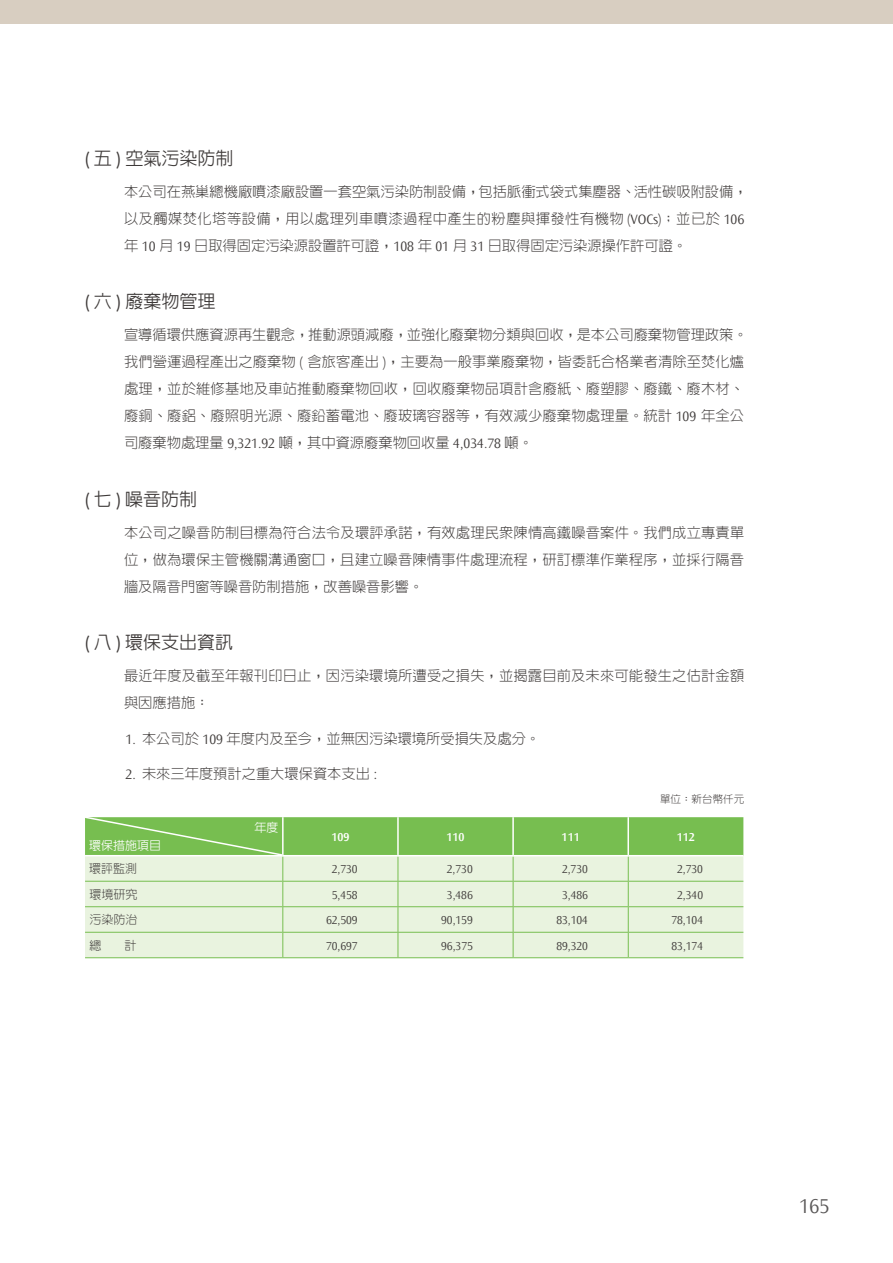
<style>
.page{position:relative;width:893px;height:1263px;background:#fff}
.page>*{position:absolute;margin:0;border:0;box-sizing:border-box;transform-origin:0 0}
.t1{font:300 21px "Ocean Sans";color:#595757}
.t2{font:500 18px "AR New Hei B5";color:#3e3a39}
.t3{font:300 14.25px/27px "AR New Hei B5";letter-spacing:.005em;color:#3e3a39}
.t4{font:300 12px "Ocean Sans";color:#3e3a39}
.t5{font:300 12px "AR New Hei B5";color:#3e3a39}
.t6{font:600 12px "Ocean Sans";color:#fff}
.t7{font:500 12px "AR New Hei B5";color:#fff}
.t8{font:300 10.5px "AR New Hei B5";color:#3e3a39}
.s1{font-family:"Ocean Sans";font-weight:600}
.s2{font-family:"Ocean Sans"}
</style>
<div class="page">
<div style="left:0;top:0;width:893px;height:23px;background:#d8cec1"></div>
<hr style="left:85px;top:957px;width:198px;height:1px;background:#77be50">
<hr style="left:283px;top:957px;width:115px;height:1px;background:#77be50">
<hr style="left:398px;top:957px;width:115px;height:1px;background:#77be50">
<hr style="left:513px;top:957px;width:115px;height:1px;background:#77be50">
<hr style="left:628px;top:957px;width:115px;height:1px;background:#77be50">
<svg style="left:85px;top:817px;width:658px;height:140px;background:#c8e3b6"></svg>
<p class="t2" style="left:85px;top:149px;width:150px"><span class="s1">(</span> 五 <span class="s1">)</span> 空氣污染防制</p>
<p class="t3" style="left:124px;top:178px;width:625px">本公司在燕巢總機廠噴漆廠設置一套空氣污染防制設備，包括脈衝式袋式集塵器、活性碳吸附設備，以及觸媒焚化塔等設備，用以處理列車噴漆過程中產生的粉塵與揮發性有機物 <span class="s2">(VOCs)</span>；並已於 <span class="s2">106</span>年 <span class="s2">10</span> 月 <span class="s2">19</span> 日取得固定污染源設置許可證，<span class="s2">108</span> 年 <span class="s2">01</span> 月 <span class="s2">31</span> 日取得固定污染源操作許可證。</p>
<p class="t2" style="left:85px;top:292px;width:132px"><span class="s1">(</span> 六 <span class="s1">)</span> 廢棄物管理</p>
<p class="t3" style="left:124px;top:321px;width:625px">宣導循環供應資源再生觀念，推動源頭減廢，並強化廢棄物分類與回收，是本公司廢棄物管理政策。我們營運過程產出之廢棄物 <span class="s2">(</span> 含旅客產出 <span class="s2">)</span>，主要為一般事業廢棄物，皆委託合格業者清除至焚化爐處理，並於維修基地及車站推動廢棄物回收，回收廢棄物品項計含廢紙、廢塑膠、廢鐵、廢木材、廢銅、廢鋁、廢照明光源、廢鉛蓄電池、廢玻璃容器等，有效減少廢棄物處理量。統計 <span class="s2">109</span> 年全公司廢棄物處理量 <span class="s2">9,321.92</span> 噸，其中資源廢棄物回收量 <span class="s2">4,034.78</span> 噸。</p>
<p class="t2" style="left:85px;top:490px;width:114px"><span class="s1">(</span> 七 <span class="s1">)</span> 噪音防制</p>
<p class="t3" style="left:124px;top:519px;width:622px;text-align:justify">本公司之噪音防制目標為符合法令及環評承諾，有效處理民眾陳情高鐵噪音案件。我們成立專責單位，做為環保主管機關溝通窗口，且建立噪音陳情事件處理流程，研訂標準作業程序，並採行隔音牆及隔音門窗等噪音防制措施，改善噪音影響。</p>
<p class="t2" style="left:85px;top:633px;width:150px"><span class="s1">(</span> 八 <span class="s1">)</span> 環保支出資訊</p>
<p class="t3" style="left:124px;top:662px;width:622px">最近年度及截至年報刊印日止，因污染環境所遭受之損失，並揭露目前及未來可能發生之估計金額與因應措施：</p>
<p class="t3" style="left:126px;top:725px;width:416px"><span class="s2">1.</span> 本公司於 <span class="s2">109</span> 年度內及至今，並無因污染環境所受損失及處分。</p>
<p class="t3" style="left:126px;top:760px;width:254px"><span class="s2">2.</span> 未來三年度預計之重大環保資本支出 <span class="s2">:</span></p>
<p class="t8" style="left:660px;top:794px;width:85px">單位：新台幣仟元</p>
<p class="t7" style="left:255px;top:821px;width:25px">年度</p>
<p class="t7" style="left:89px;top:839px;width:73px">環保措施項目</p>
<p class="t6" style="left:331px;top:830px;width:20px">109</p>
<p class="t6" style="left:446px;top:830px;width:20px">110</p>
<p class="t6" style="left:562px;top:830px;width:20px">111</p>
<p class="t6" style="left:677px;top:830px;width:20px">112</p>
<p class="t5" style="left:89px;top:862px;width:49px">環評監測</p>
<p class="t4" style="left:332px;top:862px;width:27px">2,730</p>
<p class="t4" style="left:447px;top:862px;width:27px">2,730</p>
<p class="t4" style="left:562px;top:862px;width:27px">2,730</p>
<p class="t4" style="left:677px;top:862px;width:27px">2,730</p>
<p class="t5" style="left:89px;top:888px;width:49px">環境研究</p>
<p class="t4" style="left:332px;top:888px;width:27px">5,458</p>
<p class="t4" style="left:447px;top:888px;width:27px">3,486</p>
<p class="t4" style="left:562px;top:888px;width:27px">3,486</p>
<p class="t4" style="left:677px;top:888px;width:27px">2,340</p>
<p class="t5" style="left:89px;top:913px;width:49px">污染防治</p>
<p class="t4" style="left:326px;top:913px;width:33px">62,509</p>
<p class="t4" style="left:441px;top:913px;width:33px">90,159</p>
<p class="t4" style="left:556px;top:913px;width:33px">83,104</p>
<p class="t4" style="left:671px;top:913px;width:33px">78,104</p>
<p class="t5" style="left:89px;top:939px;width:13px">總</p>
<p class="t5" style="left:124px;top:939px;width:13px">計</p>
<p class="t4" style="left:326px;top:939px;width:33px">70,697</p>
<p class="t4" style="left:441px;top:939px;width:33px">96,375</p>
<p class="t4" style="left:556px;top:939px;width:33px">89,320</p>
<p class="t4" style="left:671px;top:939px;width:33px">83,174</p>
<h1 class="t1" style="left:799px;top:1195px;width:32px">165</h1>
</div>
